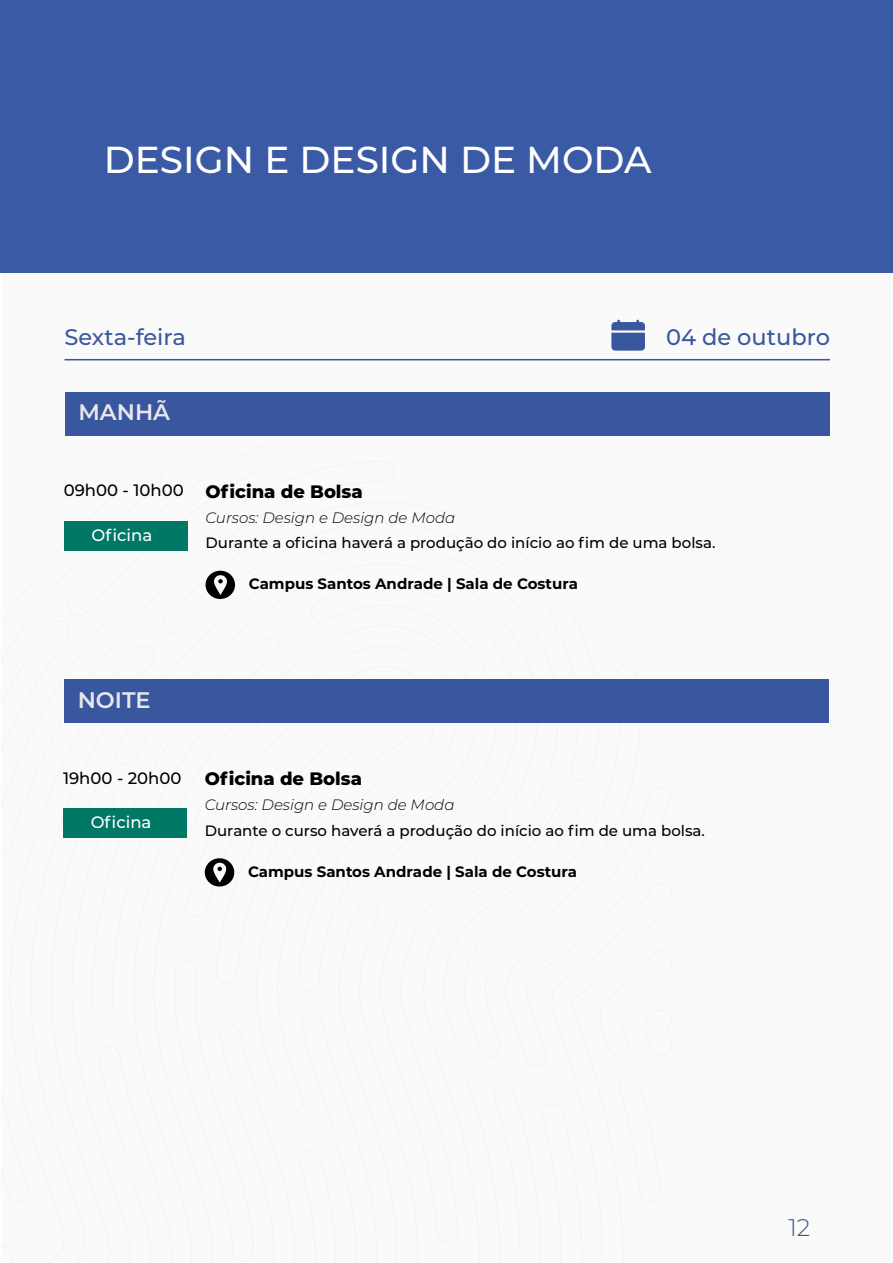
<style>
.page{position:relative;width:893px;height:1263px;background:#fff}
.page>*{position:absolute;margin:0;border:0;box-sizing:border-box;transform-origin:0 0}
.t1{font:500 37.5px "Montserrat";color:#fff}
.t2{font:300 24px "Montserrat";color:#345a92}
.t3{font:500 22.5px "Montserrat";color:#39579e}
.t4{font:600 22.5px "Montserrat";color:#e8e7eb}
.t5{font:800 18px "Montserrat";color:#000}
.t6{font:500 16.5px "Montserrat";color:#000}
.t7{font:500 16.5px "Montserrat";color:#fff}
.t8{font:500 15px "Montserrat";color:#000}
.t9{font:700 15px "Montserrat";color:#000}
.t10{font:italic 300 15px "Montserrat";color:#000}
</style>
<div class="page">
<div style="left:1px;top:1px;width:891px;height:1261px;background:#f5f4f4"></div>
<div style="left:0;top:1px;width:892px;height:272px;background:#3b5aa5"></div>
<hr style="left:65px;top:359px;width:765px;height:1px;background:#39579e">
<svg style="left:611px;top:320px;width:34px;height:31px"></svg>
<div style="left:65px;top:392px;width:765px;height:43px;background:#39579e"></div>
<svg style="left:64px;top:521px;width:171px;height:202px"></svg>
<div style="left:65px;top:679px;width:764px;height:44px;background:#39579e"></div>
<svg style="left:63px;top:808px;width:172px;height:79px"></svg>
<hr style="left:892px;top:1px;width:1px;height:272px;background:#3b5aa5">
<h1 class="t1" style="left:104px;top:134px;width:549px">DESIGN E DESIGN DE MODA</h1>
<h3 class="t3" style="left:65px;top:321px;width:123px">Sexta-feira</h3>
<h3 class="t3" style="left:666px;top:321px;width:165px">04 de outubro</h3>
<h3 class="t4" style="left:78px;top:396px;width:93px">MANHÃ</h3>
<p class="t6" style="left:64px;top:479px;width:121px">09h00 - 10h00</p>
<p class="t7" style="left:91px;top:523px;width:62px">Oficina</p>
<p class="t5" style="left:206px;top:478px;width:159px">Oficina de Bolsa</p>
<p class="t10" style="left:206px;top:507px;width:251px">Cursos: Design e Design de Moda</p>
<p class="t8" style="left:206px;top:532px;width:511px">Durante a oficina haverá a produção do início ao fim de uma bolsa.</p>
<p class="t9" style="left:249px;top:573px;width:331px">Campus Santos Andrade | Sala de Costura</p>
<h3 class="t4" style="left:78px;top:684px;width:74px">NOITE</h3>
<p class="t6" style="left:63px;top:766px;width:120px">19h00 - 20h00</p>
<p class="t7" style="left:91px;top:811px;width:62px">Oficina</p>
<p class="t5" style="left:205px;top:766px;width:159px">Oficina de Bolsa</p>
<p class="t10" style="left:205px;top:795px;width:251px">Cursos: Design e Design de Moda</p>
<p class="t8" style="left:205px;top:820px;width:502px">Durante o curso haverá a produção do início ao fim de uma bolsa.</p>
<p class="t9" style="left:248px;top:860px;width:331px">Campus Santos Andrade | Sala de Costura</p>
<h2 class="t2" style="left:788px;top:1211px;width:23px">12</h2>
</div>
